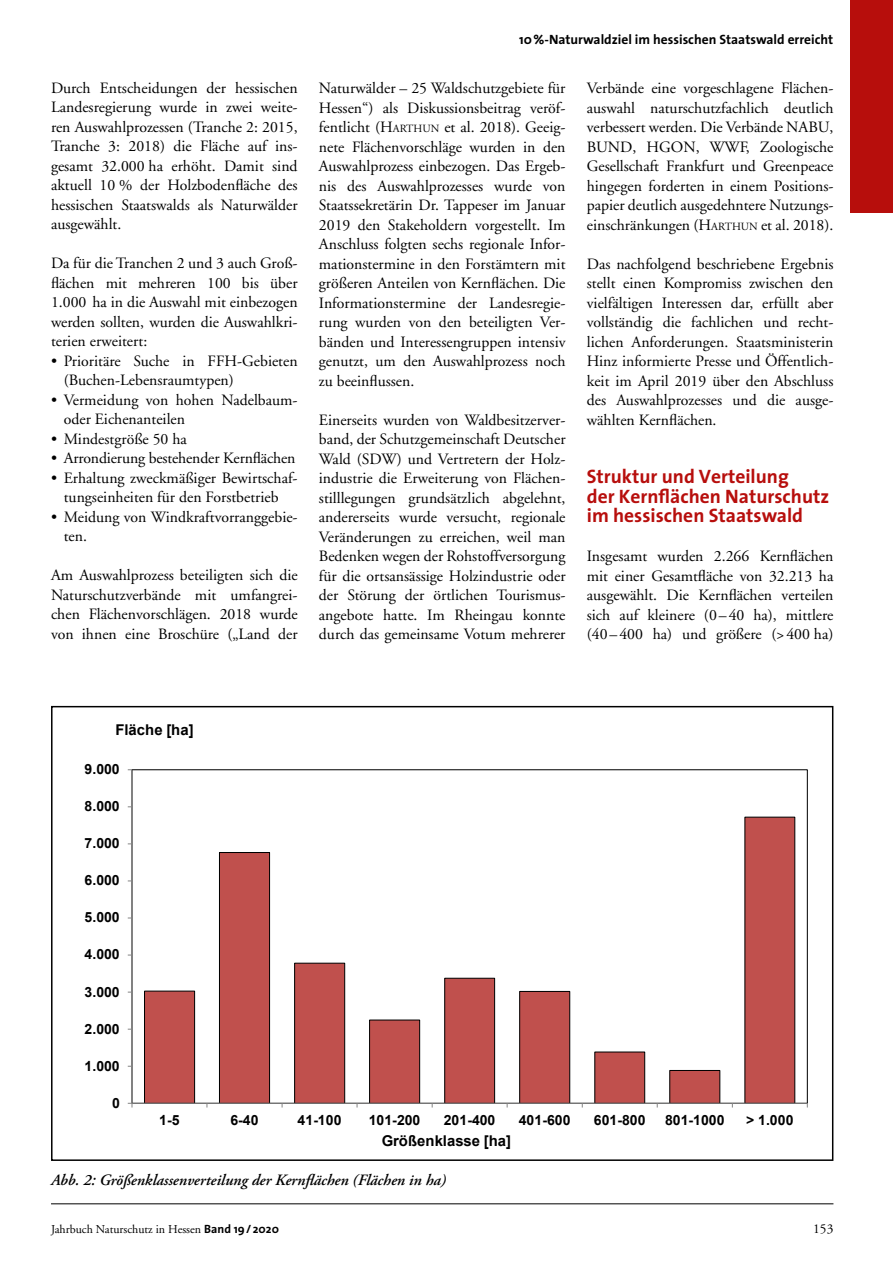
<style>
.page{position:relative;width:893px;height:1263px;background:#fff}
.page>*{position:absolute;margin:0;border:0;box-sizing:border-box;transform-origin:0 0}
.t1{font:700 19.5px/19.5px "The Sans";color:#b70e0c}
.t2{font:15.75px/19.5px "Adobe Garamond";color:#000;text-align:justify}
.t3{font:italic 600 15.75px "Adobe Garamond Pro";color:#000}
.t4{font:700 14.85px "Arial";color:#000}
.t5{font:700 14.1px "Arial";color:#000}
.t6{font:700 13.5px "The Sans";color:#000}
.t7{font:13.5px "Adobe Garamond";color:#000}
.t8{font:12px "Adobe Garamond";color:#000}
.s1{font-style:inherit}
.s2{font-size:10.95px}
.s3{font-family:"The Sans";font-weight:700}
</style>
<div class="page">
<hr style="left:51px;top:1203px;width:782px;height:1px;background:#000">
<div style="left:850px;top:0;width:43px;height:213px;background:#b70e0c"></div>
<div style="left:144px;top:990px;width:51px;height:114px;background:#c0504d;border:1px solid #000"></div>
<div style="left:219px;top:852px;width:51px;height:252px;background:#c0504d;border:1px solid #000"></div>
<div style="left:294px;top:963px;width:51px;height:141px;background:#c0504d;border:1px solid #000"></div>
<div style="left:369px;top:1019px;width:51px;height:85px;background:#c0504d;border:1px solid #000"></div>
<div style="left:444px;top:978px;width:51px;height:126px;background:#c0504d;border:1px solid #000"></div>
<div style="left:519px;top:991px;width:51px;height:113px;background:#c0504d;border:1px solid #000"></div>
<div style="left:594px;top:1051px;width:51px;height:53px;background:#c0504d"></div>
<div style="left:669px;top:1070px;width:51px;height:34px;background:#c0504d;border:1px solid #000"></div>
<div style="left:744px;top:817px;width:51px;height:287px;background:#c0504d"></div>
<hr style="left:131px;top:770px;width:1px;height:333px;background:#868686">
<hr style="left:132px;top:1103px;width:675px;height:1px;background:#868686">
<div style="left:51px;top:706px;width:782px;height:455px;border:2px solid #000"></div>
<p class="t2" style="left:51px;top:79px;width:248px;text-align:left">Durch Entscheidungen der hessischen Landesregierung wurde in zwei weite-- ren Auswahlprozessen (Tranche 2: 2015, Tranche 3: 2018) die Fläche auf ins&shy;gesamt 32.000 ha erhöht. Damit sind aktuell 10 % der Holzbodenfläche des hessischen Staatswalds als Naturwälder ausgewählt.</p>
<p class="t2" style="left:51px;top:254px;width:248px">Da für die Tranchen 2 und 3 auch Groß&shy;flächen mit mehreren 100 bis über 1.000 ha in die Auswahl mit einbezogen werden sollten, wurden die Auswahlkri&shy;terien erweitert:</p>
<p class="t2" style="left:64px;top:352px;width:235px;text-indent:-13px">• Prioritäre Suche in FFH-Gebieten (Buchen-Lebensraumtypen)</p>
<p class="t2" style="left:64px;top:391px;width:234px;text-indent:-13px">• Vermeidung von hohen Nadelbaum&shy;oder Eichenanteilen</p>
<p class="t2" style="left:51px;top:430px;width:137px">• Mindestgröße 50 ha</p>
<p class="t2" style="left:51px;top:449px;width:246px">• Arrondierung bestehender Kernflächen</p>
<p class="t2" style="left:51px;top:469px;width:248px;text-align:center">• Erhaltung zweckmäßiger Bewirtschaf&shy;tungseinheiten für den Forstbetrieb</p>
<p class="t2" style="left:64px;top:508px;width:235px;text-indent:-13px">• Meidung von Windkraftvorranggebie&shy;ten.</p>
<p class="t2" style="left:51px;top:566px;width:248px">Am Auswahlprozess beteiligten sich die Naturschutzverbände mit umfangrei&shy;chen Flächenvorschlägen. 2018 wurde von ihnen eine Broschüre („Land der</p>
<p class="t6" style="left:519px;top:28px;width:316px">10%-Naturwaldziel im hessischen Staatswald erreicht</p>
<p class="t2" style="left:319px;top:79px;width:248px">Naturwälder – 25 Waldschutzgebiete für Hessen“) als Diskussionsbeitrag veröf&shy;fentlicht (<span class="s1">H</span><span class="s2">ARTHUN</span> et al. 2018). Geeig&shy;nete Flächenvorschläge wurden in den Auswahlprozess einbezogen. Das Ergeb&shy;nis des Auswahlprozesses wurde von Staatssekretärin Dr. Tappeser im Januar 2019 den Stakeholdern vorgestellt. Im Anschluss folgten sechs regionale Infor&shy;mationstermine in den Forstämtern mit größeren Anteilen von Kernflächen. Die Informationstermine der Landesregie&shy;rung wurden von den beteiligten Ver&shy;bänden und Interessengruppen intensiv genutzt, um den Auswahlprozess noch zu beeinflussen.</p>
<p class="t2" style="left:319px;top:410px;width:248px">Einerseits wurden von Waldbesitzerver&shy;band, der Schutzgemeinschaft Deutscher Wald (SDW) und Vertretern der Holz&shy;industrie die Erweiterung von Flächen&shy;stilllegungen grundsätzlich abgelehnt, andererseits wurde versucht, regionale Veränderungen zu erreichen, weil man Bedenken wegen der Rohstoffversorgung für die ortsansässige Holzindustrie oder der Störung der örtlichen Tourismus&shy;angebote hatte. Im Rheingau konnte durch das gemeinsame Votum mehrerer</p>
<p class="t2" style="left:587px;top:79px;width:248px">Verbände eine vorgeschlagene Flächen&shy;auswahl naturschutzfachlich deutlich verbessert werden. Die Verbände NABU, BUND, HGON, WWF, Zoologische Gesellschaft Frankfurt und Greenpeace hingegen forderten in einem Positions&shy;papier deutlich ausgedehntere Nutzungs&shy;einschränkungen (<span class="s1">H</span><span class="s2">ARTHUN</span> et al. 2018).</p>
<p class="t2" style="left:587px;top:254px;width:248px">Das nachfolgend beschriebene Ergebnis stellt einen Kompromiss zwischen den vielfältigen Interessen dar, erfüllt aber vollständig die fachlichen und recht&shy;lichen Anforderungen. Staatsministerin Hinz informierte Presse und Öffentlich&shy;keit im April 2019 über den Abschluss des Auswahlprozesses und die ausge&shy;wählten Kernflächen.</p>
<p class="t1" style="left:587px;top:466px;width:244px">Struktur und Verteilung<br>der Kernflächen Naturschutz im hessischen Staatswald</p>
<p class="t2" style="left:587px;top:547px;width:248px">Insgesamt wurden 2.266 Kernflächen mit einer Gesamtfläche von 32.213 ha ausgewählt. Die Kernflächen verteilen sich auf kleinere (0–40 ha), mittlere (40–400 ha) und größere (&gt; 400 ha)</p>
<p class="t4" style="left:115px;top:720px;width:80px">Fläche [ha]</p>
<p class="t5" style="left:85px;top:759px;width:37px">9.000</p>
<p class="t5" style="left:85px;top:796px;width:37px">8.000</p>
<p class="t5" style="left:85px;top:833px;width:37px">7.000</p>
<p class="t5" style="left:85px;top:870px;width:37px">6.000</p>
<p class="t5" style="left:85px;top:907px;width:37px">5.000</p>
<p class="t5" style="left:85px;top:944px;width:37px">4.000</p>
<p class="t5" style="left:85px;top:982px;width:37px">3.000</p>
<p class="t5" style="left:85px;top:1019px;width:37px">2.000</p>
<p class="t5" style="left:85px;top:1056px;width:37px">1.000</p>
<p class="t5" style="left:112px;top:1093px;width:9px">0</p>
<p class="t5" style="left:159px;top:1110px;width:22px">1-5</p>
<p class="t5" style="left:230px;top:1110px;width:30px">6-40</p>
<p class="t5" style="left:298px;top:1110px;width:45px">41-100</p>
<p class="t5" style="left:369px;top:1110px;width:53px">101-200</p>
<p class="t5" style="left:444px;top:1110px;width:53px">201-400</p>
<p class="t5" style="left:519px;top:1110px;width:53px">401-600</p>
<p class="t5" style="left:594px;top:1110px;width:53px">601-800</p>
<p class="t5" style="left:665px;top:1110px;width:61px">801-1000</p>
<p class="t5" style="left:746px;top:1110px;width:49px">&gt; 1.000</p>
<p class="t4" style="left:382px;top:1130px;width:131px">Größenklasse [ha]</p>
<p class="t3" style="left:51px;top:1171px;width:396px">Abb. 2: Größenklassenverteilung der Kernflächen (Flächen in ha)</p>
<p class="t8" style="left:51px;top:1223px;width:229px">Jahrbuch Naturschutz in Hessen <span class="s3">Band 19/ 2020</span></p>
<p class="t7" style="left:813px;top:1222px;width:22px">153</p>
</div>
